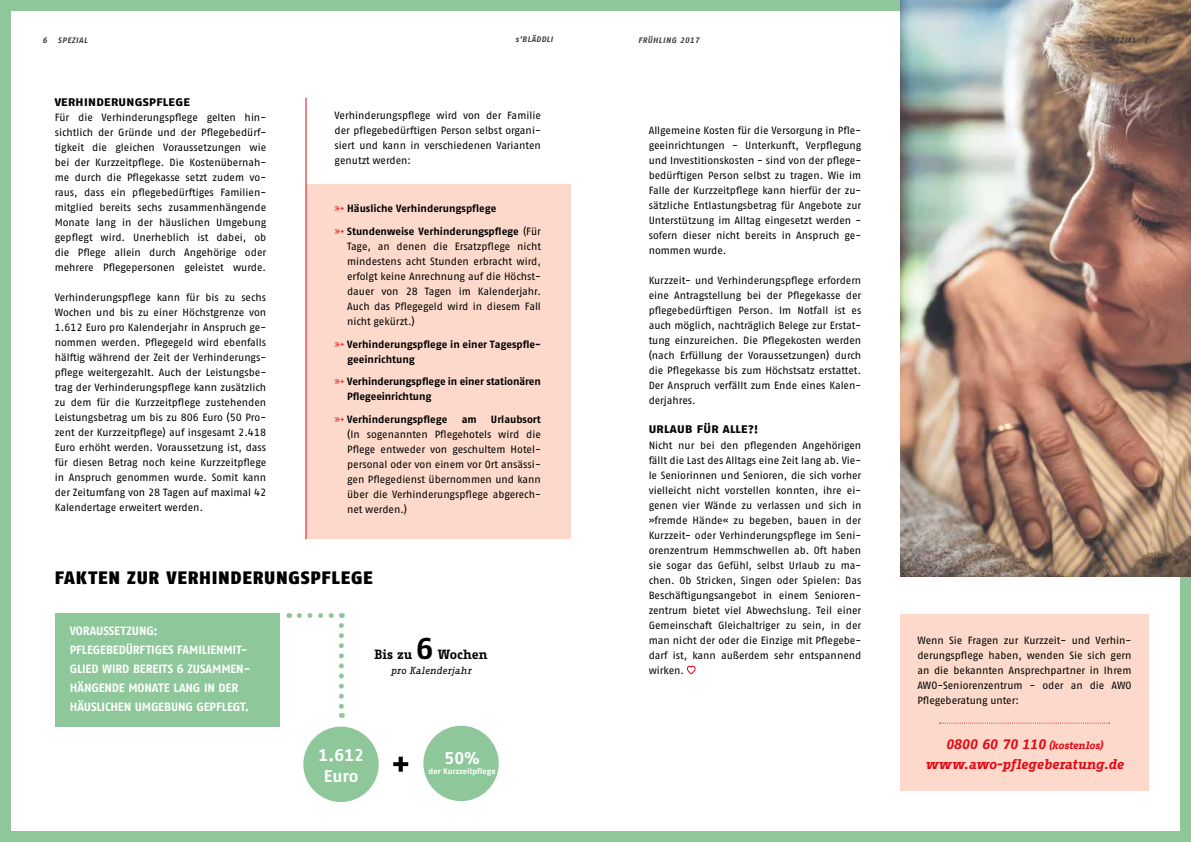
<style>
.page{position:relative;width:1191px;height:842px;background:#fff}
.page>*{position:absolute;margin:0;border:0;box-sizing:border-box;transform-origin:0 0}
.t1{font:700 30px "Fago Office Serif";color:#000}
.t2{font:18px "Fago No Black Tf";letter-spacing:.04em;color:#000}
.t3{font:700 17px/20.4px "Fago No Tf";color:#fff;text-align:center}
.t4{font:italic 700 13.7px/19.6px "Fago Office Serif";letter-spacing:-.01em;color:#e30613;text-align:center}
.t5{font:700 13px "Fago Office Serif";letter-spacing:-.005em;color:#000}
.t6{font:700 12px/19px "Fago No Tf";letter-spacing:-.015em;color:#fff}
.t7{font:800 11px "Fago Ex";letter-spacing:.03em;color:#000}
.t8{font:10.5px/15px "Fago No Regular Tf";letter-spacing:-.005em;color:#000;text-align:justify}
.t9{font:700 10.5px/15px "Fago No Tf";color:#000}
.t10{font:10.5px/15px "Fago No Tf";letter-spacing:-.005em;color:#000;text-align:justify}
.t11{font:italic 10px "Fago Office Serif";letter-spacing:.005em;color:#000}
.t12{font:8px "Fago No Bold TFSC";letter-spacing:.05em;color:#3c3c3b}
.t13{font:700 8px "Fago No Tf";color:#fff}
.t14{font:italic 8px "Fago No Bold Tf";letter-spacing:.05em;color:#3c3c3b}
.s1{color:#e30613}
.s2{font-family:"Fago No Regular Tf";font-weight:400}
.s3{font-size:10.5px}
</style>
<div class="page">
<div style="left:0;top:0;width:595px;height:842px;background:#8ec89a"></div>
<div style="left:11px;top:11px;width:584px;height:820px;background:#fff"></div>
<div style="left:306px;top:185px;width:264px;height:354px;background:#fcd9ca"></div>
<hr style="left:306px;top:98px;width:1px;height:441px;background:#e30613">
<div style="left:56px;top:613px;width:224px;height:113px;background:#8ec89a"></div>
<div style="left:303px;top:727px;width:76px;height:75px;background:#8ec89a;border-radius:50%"></div>
<svg style="left:299px;top:613px;width:43px;height:5px"></svg>
<svg style="left:339px;top:625px;width:5px;height:93px"></svg>
<div style="left:423px;top:726px;width:76px;height:75px;background:#8ec89a;border-radius:50%"></div>
<svg style="left:393px;top:757px;width:15px;height:15px"></svg>
<div style="left:595px;top:0;width:596px;height:842px;background:#8ec89a"></div>
<div style="left:595px;top:11px;width:584px;height:820px;background:#fff"></div>
<div style="left:900px;top:614px;width:248px;height:177px;background:#fcd9ca"></div>
<svg style="left:686px;top:665px;width:10px;height:10px"></svg>
<img style="left:900px;top:0;width:291px;height:577px">
<svg style="left:939px;top:723px;width:170px;height:1px"></svg>
<p class="t12" style="left:43px;top:35px;width:6px">6</p>
<p class="t12" style="left:58px;top:35px;width:31px">SPEZIAL</p>
<p class="t14" style="left:515px;top:35px;width:39px">s’BLÄDDLI</p>
<p class="t12" style="left:638px;top:35px;width:63px">FRÜHLING 2017</p>
<p class="t12" style="left:1106px;top:35px;width:44px">SPEZIAL 7</p>
<p class="t7" style="left:55px;top:95px;width:137px">VERHINDERUNGSPFLEGE</p>
<p class="t8" style="left:55px;top:109px;width:213px">Für die Verhinderungspflege gelten hin&shy;sichtlich der Gründe und der Pflegebedürf&shy;tigkeit die gleichen Voraussetzungen wie bei der Kurzzeitpflege. Die Kostenübernah&shy;me durch die Pflegekasse setzt zudem vo&shy;raus, dass ein pflegebedürftiges Familien&shy;mitglied bereits sechs zusammenhängende Monate lang in der häuslichen Umgebung gepflegt wird. Unerheblich ist dabei, ob die Pflege allein durch Angehörige oder mehrere Pflegepersonen geleistet wurde.</p>
<p class="t8" style="left:55px;top:290px;width:213px">Verhinderungspflege kann für bis zu sechs Wochen und bis zu einer Höchstgrenze von 1.612 Euro pro Kalenderjahr in Anspruch ge&shy;nommen werden. Pflegegeld wird ebenfalls hälftig während der Zeit der Verhinderungs&shy;pflege weitergezahlt. Auch der Leistungsbe&shy;trag der Verhinderungspflege kann zusätzlich zu dem für die Kurzzeitpflege zustehenden Leistungsbetrag um bis zu 806 Euro (50 Pro&shy;zent der Kurzzeitpflege) auf insgesamt 2.418<br>Euro erhöht werden. Voraussetzung ist, dass für diesen Betrag noch keine Kurzzeitpflege in Anspruch genommen wurde. Somit kann der Zeitumfang von 28 Tagen auf maximal 42<br>Kalendertage erweitert werden.</p>
<p class="t10" style="left:334px;top:108px;width:208px">Verhinderungspflege wird von der Familie der pflegebedürftigen Person selbst organi&shy;siert und kann in verschiedenen Varianten genutzt werden:</p>
<p class="t9" style="left:334px;top:197px;width:208px;line-height:22.7px"><span class="s1">➳</span> Häusliche Verhinderungspflege<br><span class="s1">➳</span> Stundenweise Verhinderungspflege <span class="s2">(Für</span></p>
<p class="t8" style="left:347px;top:239px;width:195px">Tage, an denen die Ersatzpflege nicht mindestens acht Stunden erbracht wird, erfolgt keine Anrechnung auf die Höchst&shy;dauer von 28 Tagen im Kalenderjahr.<br>Auch das Pflegegeld wird in diesem Fall nicht gekürzt.)</p>
<p class="t9" style="left:347px;top:336px;width:195px;text-indent:-13px"><span class="s1">➳</span> Verhinderungspflege in einer Tagespfle&shy;geeinrichtung</p>
<p class="t9" style="left:347px;top:374px;width:195px;text-indent:-13px"><span class="s1">➳</span> Verhinderungspflege in einer stationären<br>Pflegeeinrichtung</p>
<p class="t9" style="left:334px;top:412px;width:114px"><span class="s1">➳</span> Verhinderungspflege</p>
<p class="t9" style="left:462px;top:412px;width:16px">am</p>
<p class="t9" style="left:491px;top:412px;width:51px">Urlaubsort</p>
<p class="t8" style="left:347px;top:427px;width:195px">(In sogenannten Pflegehotels wird die Pflege entweder von geschultem Hotel&shy;personal oder von einem vor Ort ansässi&shy;gen Pflegedienst übernommen und kann über die Verhinderungspflege abgerech&shy;net werden.)</p>
<h2 class="t2" style="left:55px;top:567px;width:319px">FAKTEN ZUR VERHINDERUNGSPFLEGE</h2>
<p class="t6" style="left:70px;top:621px;width:182px">VORAUSSETZUNG:<br>PFLEGEBEDÜRFTIGES FAMILIENMIT-<br>GLIED WIRD BEREITS 6 ZUSAMMEN-<br>HÄNGENDE MONATE LANG IN DER<br>HÄUSLICHEN UMGEBUNG GEPFLEGT.</p>
<p class="t5" style="left:374px;top:647px;width:39px">Bis zu</p>
<h1 class="t1" style="left:416px;top:632px;width:19px">6</h1>
<p class="t5" style="left:437px;top:647px;width:52px">Wochen</p>
<p class="t11" style="left:391px;top:665px;width:82px">pro Kalenderjahr</p>
<h3 class="t3" style="left:318px;top:745px;width:47px">1.612<br>Euro</h3>
<h3 class="t3" style="left:444px;top:748px;width:37px">50%</h3>
<p class="t13" style="left:428px;top:766px;width:68px">der Kurzzeitpflege</p>
<p class="t8" style="left:648px;top:123px;width:214px">Allgemeine Kosten für die Versorgung in Pfle&shy;geeinrichtungen - Unterkunft, Verpflegung und Investitionskosten - sind von der pflege&shy;bedürftigen Person selbst zu tragen. Wie im Falle der Kurzzeitpflege kann hierfür der zu&shy;sätzliche Entlastungsbetrag für Angebote zur Unterstützung im Alltag eingesetzt werden - sofern dieser nicht bereits in Anspruch ge&shy;nommen wurde.</p>
<p class="t8" style="left:648px;top:273px;width:214px">Kurzzeit- und Verhinderungspflege erfordern eine Antragstellung bei der Pflegekasse der pflegebedürftigen Person. Im Notfall ist es auch möglich, nachträglich Belege zur Erstat&shy;tung einzureichen. Die Pflegekosten werden (nach Erfüllung der Voraussetzungen) durch die Pflegekasse bis zum Höchstsatz erstattet.<br>Der Anspruch verfällt zum Ende eines Kalen&shy;derjahres.</p>
<p class="t7" style="left:648px;top:423px;width:111px">URLAUB FÜR ALLE?!</p>
<p class="t8" style="left:648px;top:438px;width:214px">Nicht nur bei den pflegenden Angehörigen fällt die Last des Alltags eine Zeit lang ab. Vie&shy;le Seniorinnen und Senioren, die sich vorher vielleicht nicht vorstellen konnten, ihre ei&shy;genen vier Wände zu verlassen und sich in »fremde Hände« zu begeben, bauen in der Kurzzeit- oder Verhinderungspflege im Seni&shy;orenzentrum Hemmschwellen ab. Oft haben sie sogar das Gefühl, selbst Urlaub zu ma&shy;chen. Ob Stricken, Singen oder Spielen: Das Beschäftigungsangebot in einem Senioren&shy;zentrum bietet viel Abwechslung. Teil einer Gemeinschaft Gleichaltriger zu sein, in der man nicht der oder die Einzige mit Pflegebe&shy;darf ist, kann außerdem sehr entspannend wirken.</p>
<p class="t8" style="left:917px;top:633px;width:216px">Wenn Sie Fragen zur Kurzzeit- und Verhin&shy;derungspflege haben, wenden Sie sich gern an die bekannten Ansprechpartner in Ihrem AWO-Seniorenzentrum - oder an die AWO Pflegeberatung unter:</p>
<h3 class="t4" style="left:925px;top:735px;width:200px">0800 60 70 110 <span class="s3">(kostenlos) </span>www.awo-pflegeberatung.de</h3>
</div>
